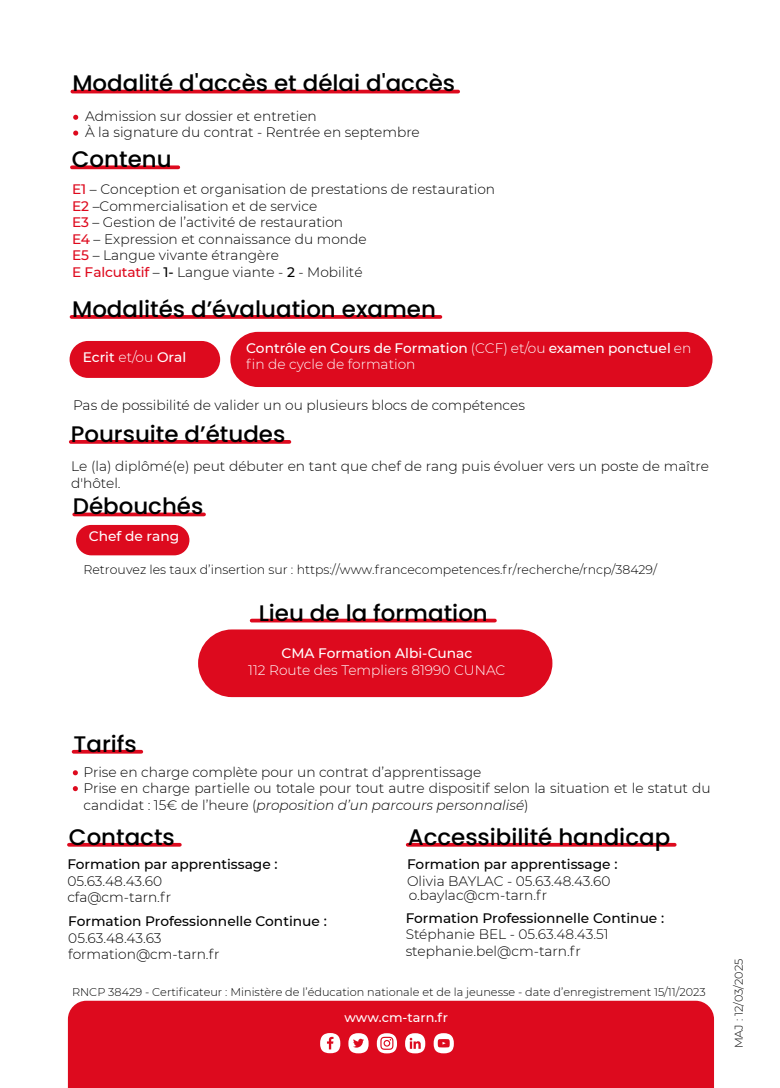
<style>
.page{position:relative;width:780px;height:1088px;background:#fff}
.page>*{position:absolute;margin:0;border:0;box-sizing:border-box;transform-origin:0 0}
.t1{font:500 22.5px "Poppins";color:#000}
.t2{font:300 13.75px/16.5px "Montserrat";color:#000}
.t3{font:500 13.75px/16.5px "Montserrat";color:#fff}
.t4{font:500 13.75px "Montserrat";color:#000}
.t5{font:300 13.75px "Montserrat";color:#fff}
.t6{font:500 12.75px "Montserrat";color:#fff}
.t7{font:300 12.5px "Montserrat";color:#000}
.t8{font:300 11.25px "Montserrat";color:#000}
.s1{font-weight:500;color:#de091d}
.s2{font-weight:500}
.s3{font-weight:300}
.s4{font-style:italic}
</style>
<div class="page">
<svg style="left:72px;top:165px;width:106px;height:4px"></svg>
<svg style="left:69px;top:843px;width:111px;height:4px"></svg>
<svg style="left:407px;top:843px;width:267px;height:4px"></svg>
<hr style="left:74px;top:750px;width:67px;height:3px;background:#dd0a1e">
<svg style="left:73px;top:770px;width:5px;height:5px"></svg>
<svg style="left:73px;top:786px;width:5px;height:5px"></svg>
<hr style="left:72px;top:90px;width:386px;height:3px;background:#dd0a1e">
<svg style="left:73px;top:115px;width:5px;height:5px"></svg>
<svg style="left:73px;top:131px;width:5px;height:5px"></svg>
<div style="left:70px;top:341px;width:150px;height:37px;background:#dd0a1e;border-radius:18px"></div>
<div style="left:230px;top:332px;width:482px;height:55px;background:#dd0a1e;border-radius:28px"></div>
<svg style="left:71px;top:315px;width:369px;height:4px"></svg>
<svg style="left:71px;top:440px;width:218px;height:4px"></svg>
<svg style="left:74px;top:512px;width:130px;height:4px"></svg>
<div style="left:76px;top:525px;width:113px;height:30px;background:#dd0a1e;border-radius:15px"></div>
<div style="left:198px;top:629px;width:354px;height:68px;background:#dd0a1e;border-radius:34px"></div>
<hr style="left:251px;top:619px;width:244px;height:3px;background:#dd0a1e">
<div style="left:68px;top:1001px;width:646px;height:87px;background:#dd0a1e"></div>
<div style="left:348px;top:1033px;width:20px;height:20px;background:#fff;border-radius:50%"></div>
<div style="left:433px;top:1033px;width:21px;height:20px;background:#fff;border-radius:50%"></div>
<div style="left:405px;top:1033px;width:20px;height:20px;background:#fff;border-radius:50%"></div>
<div style="left:377px;top:1033px;width:20px;height:20px;background:#fff;border-radius:50%"></div>
<div style="left:320px;top:1033px;width:20px;height:20px;background:#fff;border-radius:50%"></div>
<svg style="left:353px;top:1039px;width:11px;height:8px"></svg>
<svg style="left:409px;top:1038px;width:11px;height:11px"></svg>
<svg style="left:380px;top:1037px;width:13px;height:13px"></svg>
<svg style="left:327px;top:1037px;width:6px;height:12px"></svg>
<svg style="left:437px;top:1039px;width:13px;height:9px"></svg>
<h1 class="t1" style="left:72px;top:71px;width:384px">Modalité d'accès et délai d'accès</h1>
<p class="t2" style="left:85px;top:107px;width:336px">Admission sur dossier et entretien<br>À la signature du contrat - Rentrée en septembre</p>
<h1 class="t1" style="left:72px;top:146px;width:101px">Contenu</h1>
<p class="t2" style="left:72px;top:181px;width:424px"><span class="s1">E1</span> – Conception et organisation de prestations de restauration <span class="s1">E2</span> –Commercialisation et de service<br><span class="s1">E3</span> – Gestion de l’activité de restauration<br><span class="s1">E4</span> – Expression et connaissance du monde<br><span class="s1">E5</span> – Langue vivante étrangère<br><span class="s1">E Falcutatif</span> – <span class="s2">1-</span> Langue viante - <span class="s2">2</span> - Mobilité</p>
<h1 class="t1" style="left:72px;top:296px;width:365px">Modalités d’évaluation examen</h1>
<p class="t3" style="left:83px;top:348px;width:105px">Ecrit <span class="s3">et/ou</span> Oral</p>
<p class="t3" style="left:246px;top:339px;width:446px">Contrôle en Cours de Formation <span class="s3">(CCF) et/ou</span> examen ponctuel <span class="s3">en fin de cycle de formation</span></p>
<p class="t2" style="left:73px;top:397px;width:453px">Pas de possibilité de valider un ou plusieurs blocs de compétences</p>
<h1 class="t1" style="left:71px;top:421px;width:216px">Poursuite d’études</h1>
<p class="t2" style="left:71px;top:457px;width:639px">Le (la) diplômé(e) peut débuter en tant que chef de rang puis évoluer vers un poste de maître d'hôtel.</p>
<h1 class="t1" style="left:73px;top:493px;width:132px">Débouchés</h1>
<p class="t3" style="left:89px;top:528px;width:92px">Chef de rang</p>
<p class="t7" style="left:83px;top:561px;width:575px">Retrouvez les taux d’insertion sur : https://www.francecompetences.fr/recherche/rncp/38429/</p>
<h1 class="t1" style="left:259px;top:600px;width:231px">Lieu de la formation</h1>
<p class="t3" style="left:281px;top:644px;width:192px">CMA Formation Albi-Cunac</p>
<p class="t5" style="left:248px;top:660px;width:259px">112 Route des Templiers 81990 CUNAC</p>
<h1 class="t1" style="left:74px;top:731px;width:65px">Tarifs</h1>
<p class="t2" style="left:84px;top:763px;width:628px">Prise en charge complète pour un contrat d’apprentissage<br>Prise en charge partielle ou totale pour tout autre dispositif selon la situation et le statut du candidat : 15€ de l’heure (<span class="s4">proposition d’un parcours personnalisé</span>)</p>
<h1 class="t1" style="left:69px;top:824px;width:107px">Contacts</h1>
<p class="t4" style="left:67px;top:855px;width:212px">Formation par apprentissage :</p>
<p class="t2" style="left:67px;top:872px;width:105px">05.63.48.43.60 cfa@cm-tarn.fr</p>
<p class="t4" style="left:68px;top:912px;width:260px">Formation Professionnelle Continue :</p>
<p class="t2" style="left:68px;top:929px;width:153px">05.63.48.43.63 formation@cm-tarn.fr</p>
<h1 class="t1" style="left:407px;top:824px;width:264px">Accessibilité handicap</h1>
<p class="t4" style="left:407px;top:855px;width:212px">Formation par apprentissage :</p>
<p class="t2" style="left:407px;top:872px;width:205px">Olivia BAYLAC - 05.63.48.43.60</p>
<p class="t4" style="left:405px;top:908px;width:260px">Formation Professionnelle Continue :</p>
<p class="t2" style="left:405px;top:926px;width:204px">Stéphanie BEL - 05.63.48.43.51 stephanie.bel@cm-tarn.fr</p>
<p class="t2" style="left:409px;top:886px;width:140px">o.baylac@cm-tarn.fr</p>
<p class="t8" style="left:72px;top:984px;width:635px">RNCP 38429 - Certificateur : Ministère de l’éducation nationale et de la jeunesse - date d’enregistrement 15/11/2023</p>
<p class="t6" style="left:344px;top:1009px;width:105px">www.cm-tarn.fr</p>
<p class="t8" style="left:731px;top:1048px;width:91px;rotate:-90deg">MAJ : 12/03/2025</p>
</div>
